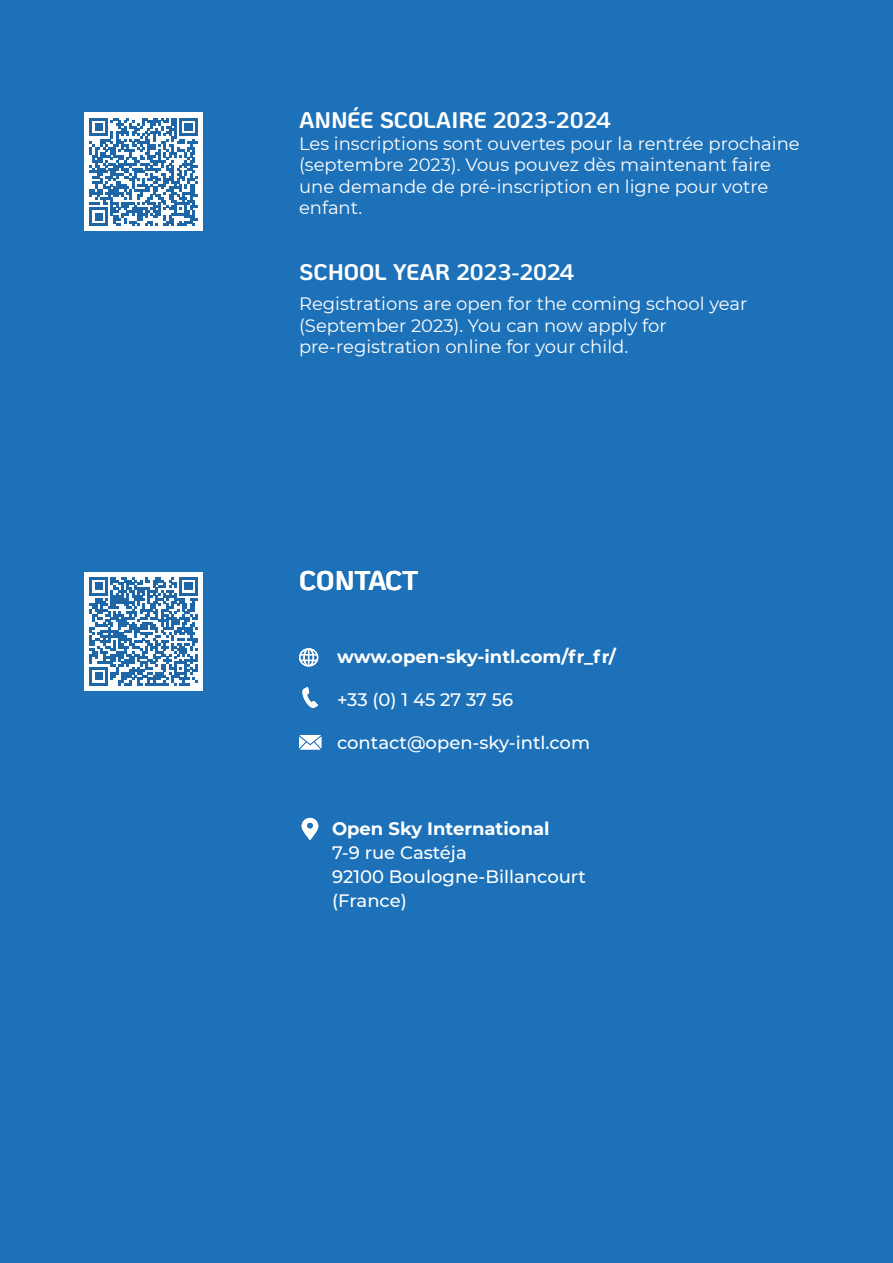
<style>
.page{position:relative;width:893px;height:1263px;background:#1d71b8}
.page>*{position:absolute;margin:0;border:0;box-sizing:border-box;transform-origin:0 0}
.t1{font:700 27px "Ko Ho";color:#fff}
.t2{font:700 22.5px "Ko Ho";color:#fff}
.t3{font:18px/21.6px "Montserrat";color:#fff}
.t4{font:500 18px/24px "Montserrat";color:#fff}
.t5{font:700 18px "Montserrat";color:#fff}
</style>
<div class="page">
<div style="left:84px;top:113px;width:119px;height:118px;background:#fff"></div>
<svg style="left:89px;top:118px;width:109px;height:108px"></svg>
<svg style="left:299px;top:735px;width:22px;height:14px"></svg>
<svg style="left:302px;top:687px;width:16px;height:21px"></svg>
<svg style="left:299px;top:648px;width:19px;height:19px"></svg>
<svg style="left:302px;top:818px;width:16px;height:22px"></svg>
<div style="left:84px;top:572px;width:119px;height:118px;background:#fff"></div>
<svg style="left:89px;top:577px;width:109px;height:108px"></svg>
<p class="t2" style="left:299px;top:101px;width:313px">ANNÉE SCOLAIRE 2023-2024</p>
<p class="t3" style="left:299px;top:132px;width:502px">Les inscriptions sont ouvertes pour la rentrée prochaine (septembre 2023). Vous pouvez dès maintenant faire une demande de pré-inscription en ligne pour votre enfant.</p>
<p class="t2" style="left:299px;top:253px;width:277px">SCHOOL YEAR 2023-2024</p>
<p class="t3" style="left:299px;top:292px;width:450px">Registrations are open for the coming school year (September 2023). You can now apply for pre-registration online for your child.</p>
<h1 class="t1" style="left:299px;top:557px;width:121px">CONTACT</h1>
<p class="t5" style="left:337px;top:644px;width:280px">www.open-sky-intl.com/fr_fr/</p>
<p class="t4" style="left:337px;top:687px;width:178px">+33 (0) 1 45 27 37 56</p>
<p class="t4" style="left:337px;top:730px;width:254px">contact@open-sky-intl.com</p>
<p class="t5" style="left:332px;top:816px;width:219px">Open Sky International</p>
<p class="t4" style="left:332px;top:840px;width:256px">7-9 rue Castéja<br>92100 Boulogne-Billancourt (France)</p>
</div>
